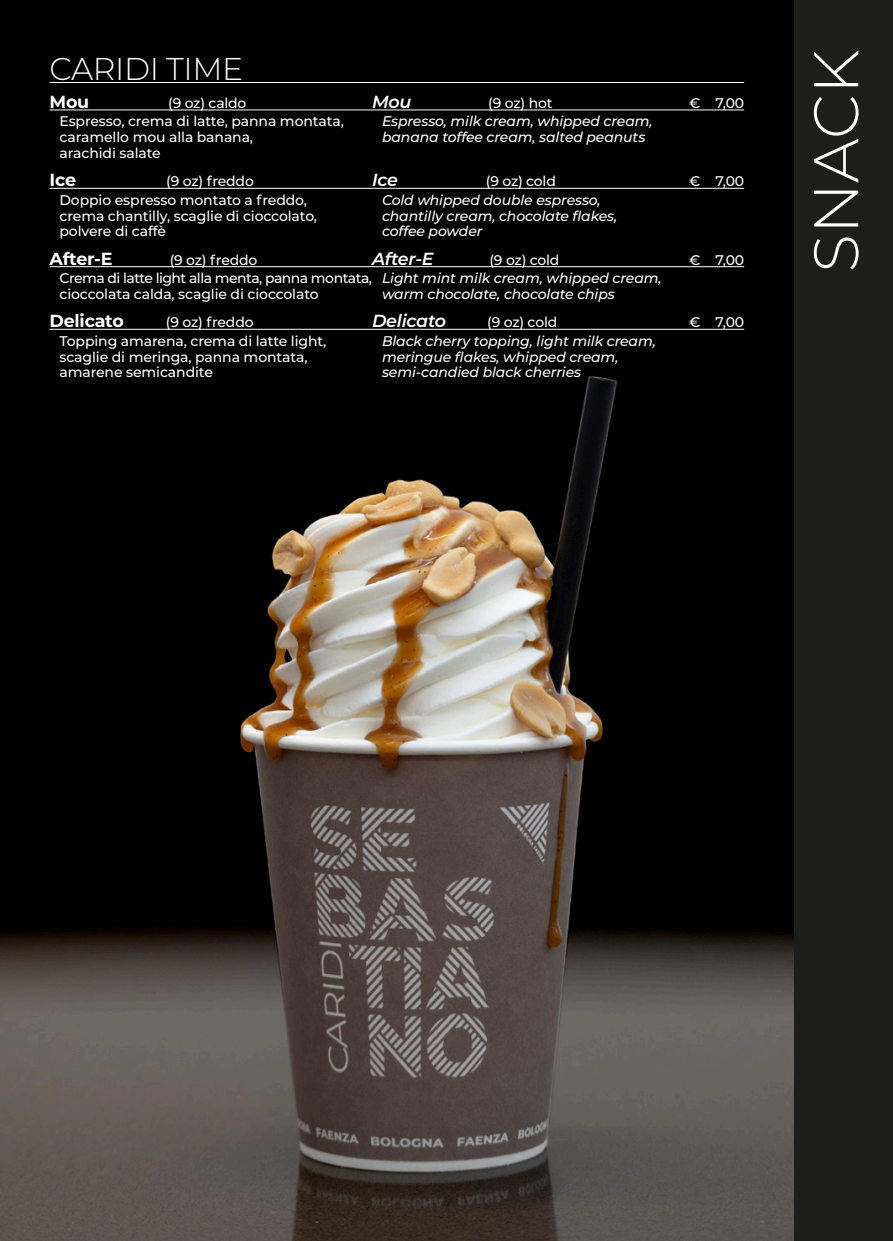
<style>
.page{position:relative;width:893px;height:1241px;background:#fff}
.page>*{position:absolute;margin:0;border:0;box-sizing:border-box;transform-origin:0 0}
.t1{font:300 63px "Montserrat";color:#fff}
.t2{font:300 31.5px "Montserrat";letter-spacing:-.015em;color:#fff}
.t3{font:700 17.5px "Montserrat";letter-spacing:-.015em;color:#fff}
.t4{font:italic 600 17.5px "Montserrat";letter-spacing:-.015em;color:#fff}
.t5{font:500 14px "Montserrat";letter-spacing:-.01em;color:#fff}
.t6{font:italic 500 14px "Montserrat";letter-spacing:-.01em;color:#fff}
.t7{font:500 14px/15.8px "Montserrat";letter-spacing:-.035em;color:#fff}
.s1{font-style:italic}
</style>
<div class="page">
<div style="left:794px;top:0;width:99px;height:1240px;background:#1d1d1b"></div>
<div style="left:0;top:0;width:794px;height:1240px;background:#000"></div>
<img style="left:0;top:328px;width:794px;height:912px">
<hr style="left:50px;top:82px;width:694px;height:1px;background:#fff">
<hr style="left:50px;top:109px;width:694px;height:1px;background:#fff">
<hr style="left:50px;top:188px;width:694px;height:1px;background:#fff">
<hr style="left:50px;top:266px;width:694px;height:1px;background:#fff">
<hr style="left:50px;top:329px;width:694px;height:1px;background:#fff">
<h2 class="t2" style="left:50px;top:47px;width:195px">CARIDI TIME</h2>
<p class="t3" style="left:50px;top:89px;width:41px">Mou</p>
<p class="t5" style="left:168px;top:93px;width:80px">(9 oz) caldo</p>
<p class="t4" style="left:372px;top:89px;width:41px">Mou</p>
<p class="t5" style="left:488px;top:93px;width:66px">(9 oz) hot</p>
<p class="t5" style="left:689px;top:93px;width:57px">€ 7,00</p>
<p class="t5" style="left:60px;top:112px;width:286px">Espresso, crema di latte, panna montata,</p>
<p class="t6" style="left:382px;top:112px;width:272px">Espresso, milk cream, whipped cream,</p>
<p class="t5" style="left:60px;top:127px;width:195px">caramello mou alla banana,</p>
<p class="t6" style="left:382px;top:127px;width:265px">banana toffee cream, salted peanuts</p>
<p class="t5" style="left:60px;top:143px;width:103px">arachidi salate</p>
<p class="t3" style="left:50px;top:167px;width:28px">Ice</p>
<p class="t5" style="left:166px;top:172px;width:89px">(9 oz) freddo</p>
<p class="t4" style="left:372px;top:168px;width:27px">Ice</p>
<p class="t5" style="left:486px;top:172px;width:72px">(9 oz) cold</p>
<p class="t5" style="left:689px;top:172px;width:57px">€ 7,00</p>
<p class="t5" style="left:60px;top:190px;width:249px">Doppio espresso montato a freddo,</p>
<p class="t6" style="left:382px;top:190px;width:220px">Cold whipped double espresso,</p>
<p class="t5" style="left:60px;top:206px;width:259px">crema chantilly, scaglie di cioccolato,</p>
<p class="t6" style="left:382px;top:206px;width:237px">chantilly cream, chocolate flakes,</p>
<p class="t5" style="left:60px;top:221px;width:108px">polvere di caffè</p>
<p class="t6" style="left:382px;top:221px;width:102px">coffee powder</p>
<p class="t3" style="left:50px;top:246px;width:64px">After-E</p>
<p class="t5" style="left:170px;top:250px;width:89px">(9 oz) freddo</p>
<p class="t4" style="left:372px;top:246px;width:63px">After-E</p>
<p class="t5" style="left:489px;top:250px;width:72px">(9 oz) cold</p>
<p class="t5" style="left:689px;top:250px;width:57px">€ 7,00</p>
<p class="t7" style="left:60px;top:270px;width:604px">Crema di latte light alla menta, panna montata, <span class="s1">Light mint milk cream, whipped cream, </span>cioccolata calda, scaglie di cioccolato</p>
<p class="t6" style="left:382px;top:284px;width:234px">warm chocolate, chocolate chips</p>
<p class="t3" style="left:50px;top:308px;width:76px">Delicato</p>
<p class="t5" style="left:166px;top:312px;width:89px">(9 oz) freddo</p>
<p class="t4" style="left:372px;top:309px;width:76px">Delicato</p>
<p class="t5" style="left:487px;top:312px;width:72px">(9 oz) cold</p>
<p class="t5" style="left:689px;top:312px;width:57px">€ 7,00</p>
<p class="t5" style="left:60px;top:331px;width:268px">Topping amarena, crema di latte light,</p>
<p class="t6" style="left:382px;top:331px;width:275px">Black cherry topping, light milk cream,</p>
<p class="t5" style="left:60px;top:347px;width:250px">scaglie di meringa, panna montata,</p>
<p class="t6" style="left:382px;top:347px;width:238px">meringue flakes, whipped cream,</p>
<p class="t5" style="left:60px;top:362px;width:155px">amarene semicandite</p>
<p class="t6" style="left:382px;top:362px;width:201px">semi-candied black cherries</p>
<h1 class="t1" style="left:793px;top:272px;width:224px;rotate:-90deg">SNACK</h1>
</div>
